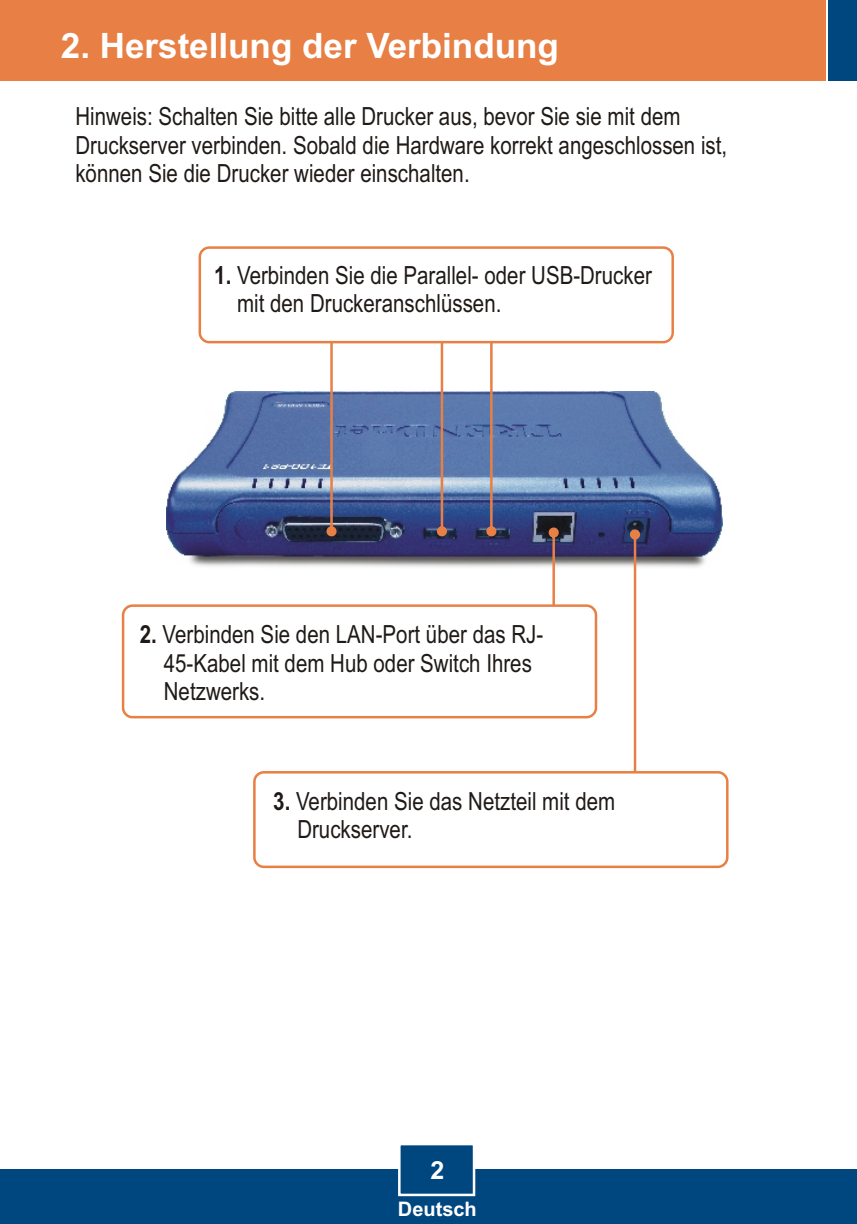
<style>
.page{position:relative;width:857px;height:1224px;background:#fff}
.page>*{position:absolute;margin:0;border:0;box-sizing:border-box;transform-origin:0 0}
.t1{font:700 35px "Arial";color:#fff}
.t2{font:25px/28.2px "Arial Narrow";color:#1f1a17}
.t3{font:700 25px "Arial";color:#fff}
.t4{font:700 20px "Arial";color:#fff}
.s1{font-weight:700}
</style>
<div class="page">
<div style="left:0;top:1170px;width:857px;height:54px;background:#004780"></div>
<div style="left:0;top:0;width:826px;height:81px;background:#e88045"></div>
<div style="left:829px;top:0;width:28px;height:81px;background:#004780"></div>
<svg style="left:397px;top:1145px;width:79px;height:52px"></svg>
<img style="left:166px;top:391px;width:557px;height:176px">
<svg style="left:326px;top:343px;width:10px;height:193px"></svg>
<svg style="left:437px;top:343px;width:10px;height:193px;background:#a0929c"></svg>
<svg style="left:486px;top:343px;width:10px;height:193px"></svg>
<svg style="left:549px;top:527px;width:10px;height:77px"></svg>
<svg style="left:630px;top:529px;width:10px;height:242px"></svg>
<div style="left:122px;top:604px;width:475px;height:114px;background:#fff;border:3px solid #e88045;border-radius:9px"></div>
<div style="left:253px;top:771px;width:475px;height:97px;background:#fff;border:3px solid #e88045;border-radius:9px"></div>
<div style="left:199px;top:246px;width:475px;height:97px;background:#fff;border:3px solid #e88045;border-radius:9px"></div>
<h1 class="t1" style="left:61px;top:32px;width:499px">2. Herstellung der Verbindung</h1>
<p class="t2" style="left:75px;top:105px;width:653px">Hinweis: Schalten Sie bitte alle Drucker aus, bevor Sie sie mit dem<br>Druckserver verbinden. Sobald die Hardware korrekt angeschlossen ist, können Sie die Drucker wieder einschalten.</p>
<p class="t2" style="left:237px;top:263px;width:416px;text-indent:-23px"><span class="s1">1.</span> Verbinden Sie die Parallel- oder USB-Drucker mit den Druckeranschlüssen.</p>
<p class="t2" style="left:164px;top:623px;width:381px;text-indent:-24px"><span class="s1">2.</span> Verbinden Sie den LAN-Port über das RJ-<br>45-Kabel mit dem Hub oder Switch Ihres<br>Netzwerks.</p>
<p class="t2" style="left:297px;top:789px;width:319px;text-indent:-24px"><span class="s1">3.</span> Verbinden Sie das Netzteil mit dem<br>Druckserver.</p>
<p class="t3" style="left:430px;top:1160px;width:15px">2</p>
<p class="t4" style="left:398px;top:1201px;width:80px">Deutsch</p>
</div>
